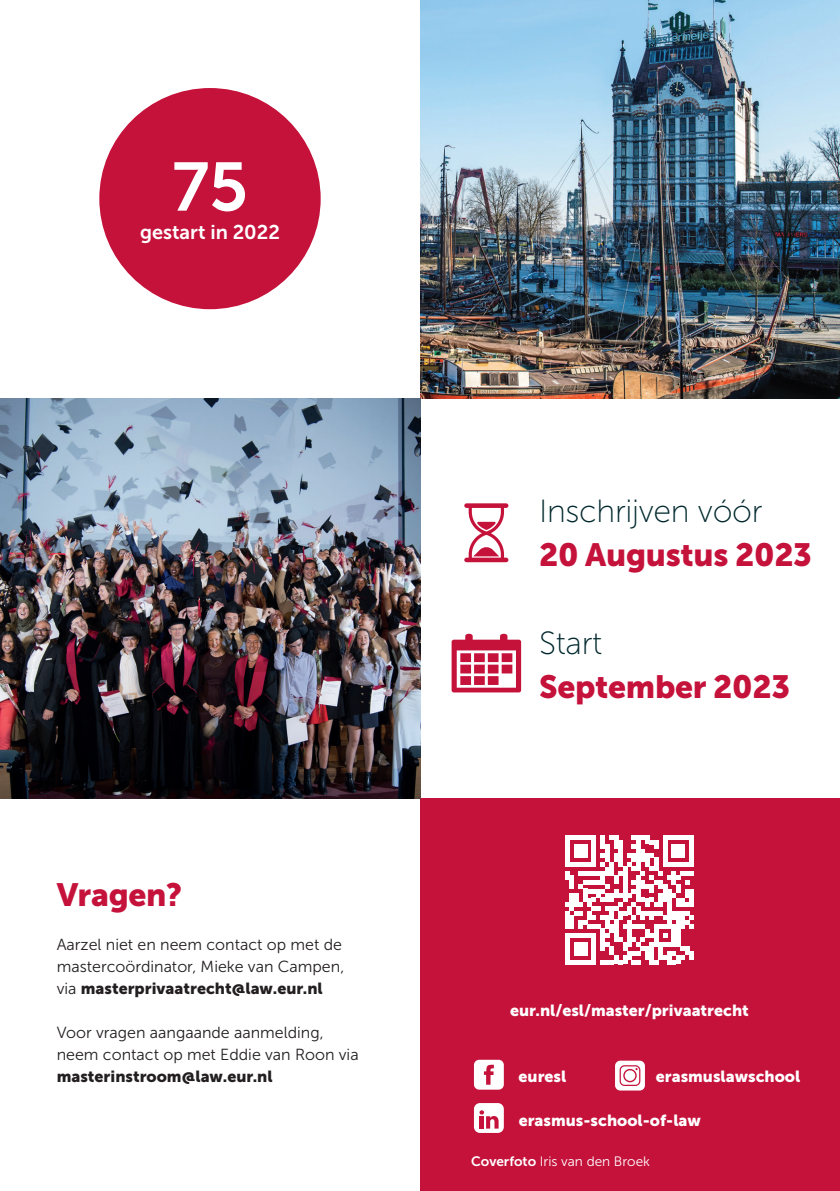
<style>
.page{position:relative;width:840px;height:1191px;background:#fff}
.page>*{position:absolute;margin:0;border:0;box-sizing:border-box;transform-origin:0 0}
.t1{font:68.2px "Museo Sans 700";color:#fff}
.t2{font:32px "Museo Sans 900";letter-spacing:-.01em;color:#c5123b}
.t3{font:32px "Museo Sans 100";letter-spacing:-.01em;color:#00282d}
.t4{font:19.8px "Museo Sans 700";color:#fff}
.t5{font:16px/22px "Museo Sans 300";color:#231f20}
.t6{font:16px "Museo Sans 900";color:#fff}
.t7{font:16px "Museo Sans 900";color:#231f20}
.t8{font:13.6px "Museo Sans 300";color:#fff}
.s1{font-family:"Museo Sans 300"}
.s2{font-family:"Museo Sans 700"}
</style>
<div class="page">
<img style="left:420px;top:0;width:419px;height:399px">
<div style="left:420px;top:798px;width:419px;height:393px;background:#c5123b"></div>
<img style="left:0;top:399px;width:420px;height:399px">
<svg style="left:565px;top:835px;width:128px;height:129px"></svg>
<div style="left:473px;top:1059px;width:30px;height:30px;background:#fff;border-radius:5px"></div>
<svg style="left:483px;top:1064px;width:10px;height:20px"></svg>
<div style="left:473px;top:1103px;width:30px;height:30px;background:#fff;border-radius:6px"></div>
<svg style="left:479px;top:1110px;width:19px;height:18px"></svg>
<div style="left:614px;top:1060px;width:30px;height:30px;background:#fff;border-radius:5px"></div>
<svg style="left:619px;top:1065px;width:21px;height:21px"></svg>
<svg style="left:464px;top:503px;width:44px;height:59px"></svg>
<svg style="left:451px;top:634px;width:70px;height:58px"></svg>
<div style="left:99px;top:88px;width:221px;height:221px;background:#c5123b;border-radius:50%"></div>
<h1 class="t1" style="left:172px;top:149px;width:77px">75</h1>
<p class="t4" style="left:140px;top:221px;width:141px">gestart in 2022</p>
<h2 class="t2" style="left:57px;top:876px;width:127px">Vragen?</h2>
<p class="t5" style="left:57px;top:933px;width:289px">Aarzel niet en neem contact op met de mastercoördinator, Mieke van Campen,</p>
<p class="t7" style="left:57px;top:979px;width:267px"><span class="s1">via</span> masterprivaatrecht@law.eur.nl</p>
<p class="t5" style="left:57px;top:1021px;width:303px">Voor vragen aangaande aanmelding, neem contact op met Eddie van Roon via</p>
<p class="t7" style="left:57px;top:1067px;width:217px">masterinstroom@law.eur.nl</p>
<h2 class="t3" style="left:539px;top:494px;width:225px">Inschrijven vóór</h2>
<h2 class="t2" style="left:539px;top:536px;width:274px">20 Augustus 2023</h2>
<h2 class="t3" style="left:539px;top:626px;width:65px">Start</h2>
<h2 class="t2" style="left:539px;top:668px;width:252px">September 2023</h2>
<p class="t6" style="left:510px;top:1001px;width:240px">eur.nl/esl/master/privaatrecht</p>
<p class="t6" style="left:518px;top:1067px;width:49px">euresl</p>
<p class="t6" style="left:518px;top:1111px;width:184px">erasmus-school-of-law</p>
<p class="t6" style="left:655px;top:1067px;width:146px">erasmuslawschool</p>
<p class="t8" style="left:471px;top:1154px;width:180px"><span class="s2">Coverfoto</span> Iris van den Broek</p>
</div>
